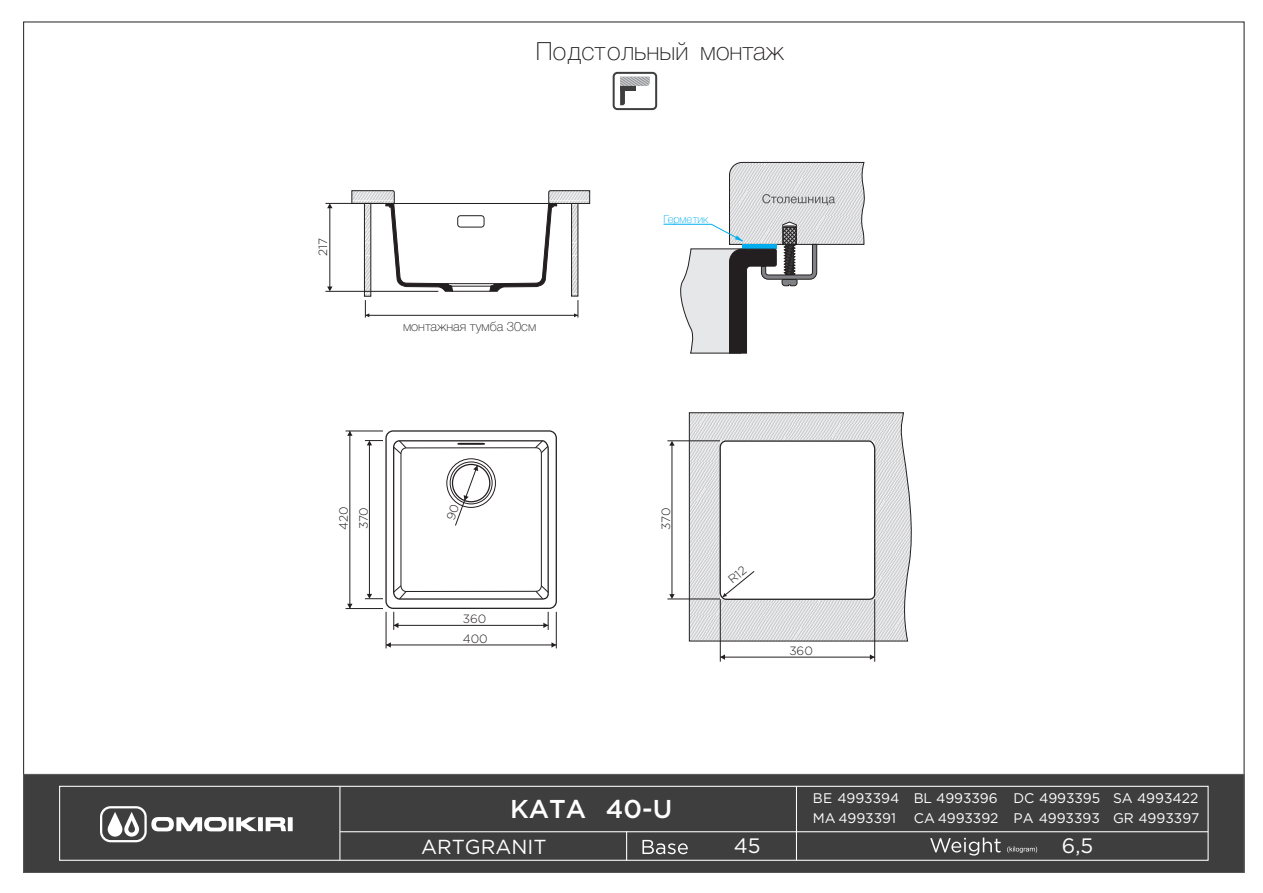
<style>
.page{position:relative;width:1263px;height:893px;background:#fff}
.page>*{position:absolute;margin:0;border:0;box-sizing:border-box;transform-origin:0 0}
.t1{font:500 25.8px "Gotham Pro";color:#fff}
.t2{font:100 25.05px "Helvetica Neue Cyr";color:#231f20}
.t3{font:20.85px "Gotham Pro";color:#fff}
.t4{font:20.25px "Gotham Pro";color:#fff}
.t5{font:13.95px "Gotham Pro";color:#fff}
.t6{font:100 13.05px "Helvetica Neue Cyr";color:#231f20}
.t7{font:300 12px/19.8px "Gotham Pro";color:#231f20}
.t8{font:100 11.1px "Helvetica Neue Cyr";color:#00aeef}
</style>
<div class="page">
<div style="left:23px;top:774px;width:1221px;height:99px;background:#3e3e3f;border:1px solid #57585a"></div>
<hr style="left:340px;top:831px;width:868px;height:1px;background:#fff">
<hr style="left:339px;top:786px;width:1px;height:74px;background:#fff">
<svg style="left:100px;top:806px;width:193px;height:36px"></svg>
<svg style="left:626px;top:831px;width:1px;height:28px"></svg>
<svg style="left:642px;top:840px;width:46px;height:14px"></svg>
<svg style="left:930px;top:837px;width:71px;height:18px"></svg>
<svg style="left:1007px;top:846px;width:30px;height:7px"></svg>
<div style="left:59px;top:786px;width:1149px;height:75px;border:1px solid #fff"></div>
<hr style="left:796px;top:786px;width:1px;height:74px;background:#fff">
<svg style="left:689px;top:412px;width:223px;height:229px"></svg>
<hr style="left:365px;top:315px;width:213px;height:1px;background:#231f20">
<svg style="left:574px;top:300px;width:5px;height:18px"></svg>
<svg style="left:365px;top:300px;width:4px;height:18px"></svg>
<svg style="left:571px;top:292px;width:7px;height:4px"></svg>
<svg style="left:364px;top:292px;width:7px;height:4px"></svg>
<svg style="left:620px;top:77px;width:30px;height:28px"></svg>
<div style="left:613px;top:72px;width:44px;height:38px;border:2px solid #3e3e3f;border-radius:4px"></div>
<svg style="left:663px;top:162px;width:202px;height:192px"></svg>
<hr style="left:325px;top:203px;width:58px;height:1px;background:#231f20">
<hr style="left:325px;top:291px;width:113px;height:1px;background:#231f20">
<hr style="left:330px;top:206px;width:1px;height:84px;background:#231f20">
<svg style="left:351px;top:190px;width:102px;height:102px"></svg>
<svg style="left:489px;top:190px;width:101px;height:102px"></svg>
<hr style="left:394px;top:203px;width:155px;height:1px;background:#231f20">
<hr style="left:452px;top:291px;width:38px;height:1px;background:#231f20">
<hr style="left:451px;top:286px;width:40px;height:1px;background:#231f20">
<hr style="left:447px;top:283px;width:48px;height:1px;background:#231f20">
<svg style="left:327px;top:286px;width:5px;height:5px"></svg>
<svg style="left:327px;top:203px;width:5px;height:5px"></svg>
<div style="left:457px;top:215px;width:27px;height:12px;border:1px solid #231f20;border-radius:3px"></div>
<hr style="left:369px;top:443px;width:1px;height:154px;background:#231f20">
<hr style="left:350px;top:431px;width:1px;height:177px;background:#231f20">
<hr style="left:346px;top:431px;width:37px;height:1px;background:#231f20">
<hr style="left:346px;top:608px;width:37px;height:1px;background:#231f20">
<hr style="left:386px;top:645px;width:170px;height:1px;background:#231f20">
<hr style="left:386px;top:612px;width:1px;height:36px;background:#231f20">
<hr style="left:556px;top:612px;width:1px;height:36px;background:#231f20">
<hr style="left:394px;top:625px;width:154px;height:1px;background:#231f20">
<div style="left:385px;top:430px;width:172px;height:179px;border:1px solid #231f20;border-radius:7px"></div>
<svg style="left:543px;top:612px;width:6px;height:18px"></svg>
<svg style="left:393px;top:612px;width:5px;height:18px"></svg>
<svg style="left:386px;top:642px;width:5px;height:6px"></svg>
<svg style="left:365px;top:594px;width:18px;height:5px"></svg>
<svg style="left:347px;top:604px;width:5px;height:4px"></svg>
<svg style="left:551px;top:642px;width:5px;height:6px"></svg>
<svg style="left:365px;top:440px;width:18px;height:5px"></svg>
<svg style="left:347px;top:431px;width:6px;height:5px"></svg>
<hr style="left:667px;top:441px;width:53px;height:1px;background:#231f20">
<hr style="left:667px;top:599px;width:53px;height:1px;background:#231f20">
<hr style="left:672px;top:444px;width:1px;height:153px;background:#231f20">
<hr style="left:720px;top:599px;width:1px;height:63px;background:#231f20">
<hr style="left:874px;top:599px;width:1px;height:63px;background:#231f20">
<hr style="left:720px;top:657px;width:155px;height:1px;background:#231f20">
<svg style="left:870px;top:654px;width:5px;height:6px"></svg>
<svg style="left:720px;top:654px;width:5px;height:6px"></svg>
<svg style="left:669px;top:594px;width:6px;height:5px"></svg>
<svg style="left:669px;top:441px;width:6px;height:5px"></svg>
<svg style="left:719px;top:440px;width:157px;height:160px"></svg>
<svg style="left:393px;top:440px;width:156px;height:160px"></svg>
<p class="t7" style="left:313px;top:256px;width:20px;rotate:-90deg">217</p>
<h2 class="t2" style="left:536px;top:37px;width:249px">Подстольный монтаж</h2>
<p class="t6" style="left:403px;top:319px;width:135px">монтажная тумба 30см</p>
<p class="t8" style="left:663px;top:213px;width:46px">Герметик</p>
<p class="t7" style="left:334px;top:530px;width:25px;rotate:-90deg">420<br>370</p>
<p class="t7" style="left:463px;top:609px;width:25px">360</p>
<p class="t7" style="left:463px;top:629px;width:27px">400</p>
<p class="t7" style="left:656px;top:530px;width:24px;rotate:-90deg">370</p>
<p class="t7" style="left:789px;top:641px;width:25px">360</p>
<h1 class="t1" style="left:510px;top:794px;width:164px">KATA 40-U</h1>
<p class="t5" style="left:813px;top:791px;width:88px">BE 4993394</p>
<p class="t5" style="left:914px;top:791px;width:286px">BL 4993396 DC 4993395 SA 4993422</p>
<p class="t5" style="left:813px;top:810px;width:85px">MA 4993391</p>
<p class="t5" style="left:914px;top:810px;width:287px">CA 4993392 PA 4993393 GR 4993397</p>
<h3 class="t4" style="left:421px;top:836px;width:127px">ARTGRANIT</h3>
<h3 class="t3" style="left:734px;top:834px;width:28px">45</h3>
<h3 class="t3" style="left:1062px;top:834px;width:33px">6,5</h3>
</div>
